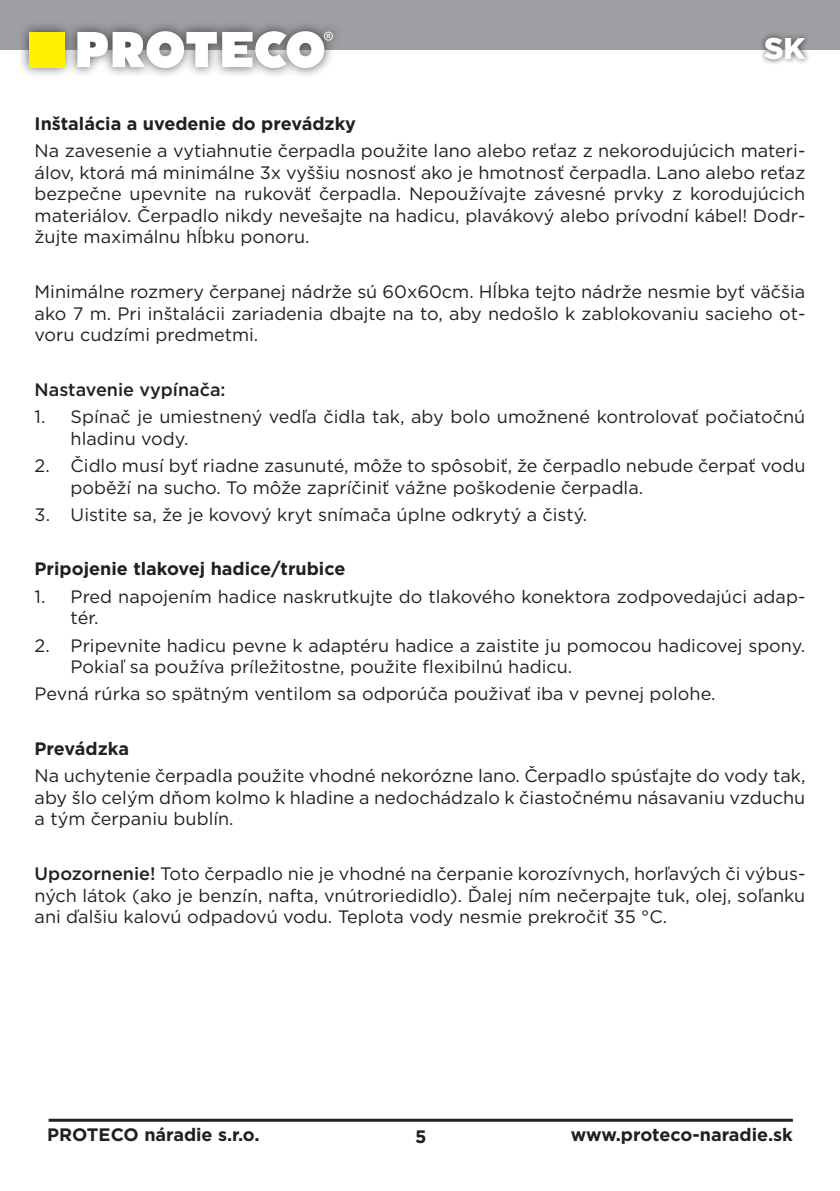
<style>
.page{position:relative;width:840px;height:1191px;background:#fff}
.page>*{position:absolute;margin:0;border:0;box-sizing:border-box;transform-origin:0 0}
.t1{font:900 30px "Gotham";color:#fff}
.t2{font:18px/21.6px "Gotham";color:#231f20;text-align:justify}
.t3{font:700 18px "Gotham";color:#231f20}
.t4{font:500 18px "Gotham";color:#231f20}
.s1{font-weight:500}
</style>
<div class="page">
<div style="left:0;top:0;width:839px;height:50px;background:#9d9fa2"></div>
<div style="left:18px;top:21px;width:324px;height:57px;background:#231f20;opacity:.75"></div>
<div style="left:29px;top:32px;width:36px;height:35px;background:#fff101"></div>
<svg style="left:77px;top:31px;width:256px;height:37px"></svg>
<div style="left:758px;top:32px;width:52px;height:34px;background:#231f20;opacity:.75"></div>
<hr style="left:49px;top:1118px;width:743px;height:3px;background:#231f20">
<h1 class="t1" style="left:763px;top:28px;width:43px">SK</h1>
<p class="t3" style="left:35px;top:111px;width:322px">Inštalácia a uvedenie do prevádzky</p>
<p class="t2" style="left:35px;top:139px;width:771px">Na zavesenie a vytiahnutie čerpadla použite lano alebo reťaz z nekorodujúcich materi&shy;álov, ktorá má minimálne 3x vyššiu nosnosť ako je hmotnosť čerpadla. Lano alebo reťaz bezpečne upevnite na rukoväť čerpadla. Nepoužívajte závesné prvky z korodujúcich materiálov. Čerpadlo nikdy nevešajte na hadicu, plavákový alebo prívodní kábel! Dodr&shy;žujte maximálnu hĺbku ponoru.</p>
<p class="t2" style="left:35px;top:280px;width:771px">Minimálne rozmery čerpanej nádrže sú 60x60cm. Hĺbka tejto nádrže nesmie byť väčšia ako 7 m. Pri inštalácii zariadenia dbajte na to, aby nedošlo k zablokovaniu sacieho ot&shy;voru cudzími predmetmi.</p>
<p class="t4" style="left:35px;top:377px;width:192px">Nastavenie vypínača:</p>
<p class="t2" style="left:71px;top:405px;width:735px;text-indent:-36px">1. Spínač je umiestnený vedľa čidla tak, aby bolo umožnené kontrolovať počiatočnú hladinu vody.</p>
<p class="t2" style="left:71px;top:454px;width:735px;text-indent:-36px">2. Čidlo musí byť riadne zasunuté, môže to spôsobiť, že čerpadlo nebude čerpať vodu poběží na sucho. To môže zapríčiniť vážne poškodenie čerpadla.</p>
<p class="t2" style="left:35px;top:503px;width:553px">3. Uistite sa, že je kovový kryt snímača úplne odkrytý a čistý.</p>
<p class="t3" style="left:35px;top:557px;width:312px">Pripojenie tlakovej hadice/trubice</p>
<p class="t2" style="left:71px;top:585px;width:735px;text-indent:-36px">1. Pred napojením hadice naskrutkujte do tlakového konektora zodpovedajúci adap&shy;tér.</p>
<p class="t2" style="left:71px;top:634px;width:735px;text-indent:-36px">2. Pripevnite hadicu pevne k adaptéru hadice a zaistite ju pomocou hadicovej spony.<br>Pokiaľ sa používa príležitostne, použite flexibilnú hadicu.</p>
<p class="t2" style="left:35px;top:683px;width:682px">Pevná rúrka so spätným ventilom sa odporúča použivať iba v pevnej polohe.</p>
<p class="t3" style="left:35px;top:736px;width:96px">Prevádzka</p>
<p class="t2" style="left:35px;top:764px;width:771px">Na uchytenie čerpadla použite vhodné nekorózne lano. Čerpadlo spúsťajte do vody tak, aby šlo celým dňom kolmo k hladine a nedochádzalo k čiastočnému násavaniu vzduchu a tým čerpaniu bublín.</p>
<p class="t2" style="left:35px;top:862px;width:771px"><span class="s1">Upozornenie!</span> Toto čerpadlo nie je vhodné na čerpanie korozívnych, horľavých či výbus&shy;ných látok (ako je benzín, nafta, vnútroriedidlo). Ďalej ním nečerpajte tuk, olej, soľanku ani ďalšiu kalovú odpadovú vodu. Teplota vody nesmie prekročiť 35 °C.</p>
<p class="t3" style="left:47px;top:1123px;width:214px">PROTECO náradie s.r.o.</p>
<p class="t3" style="left:415px;top:1124px;width:13px">5</p>
<p class="t3" style="left:570px;top:1122px;width:223px">www.proteco-naradie.sk</p>
</div>
